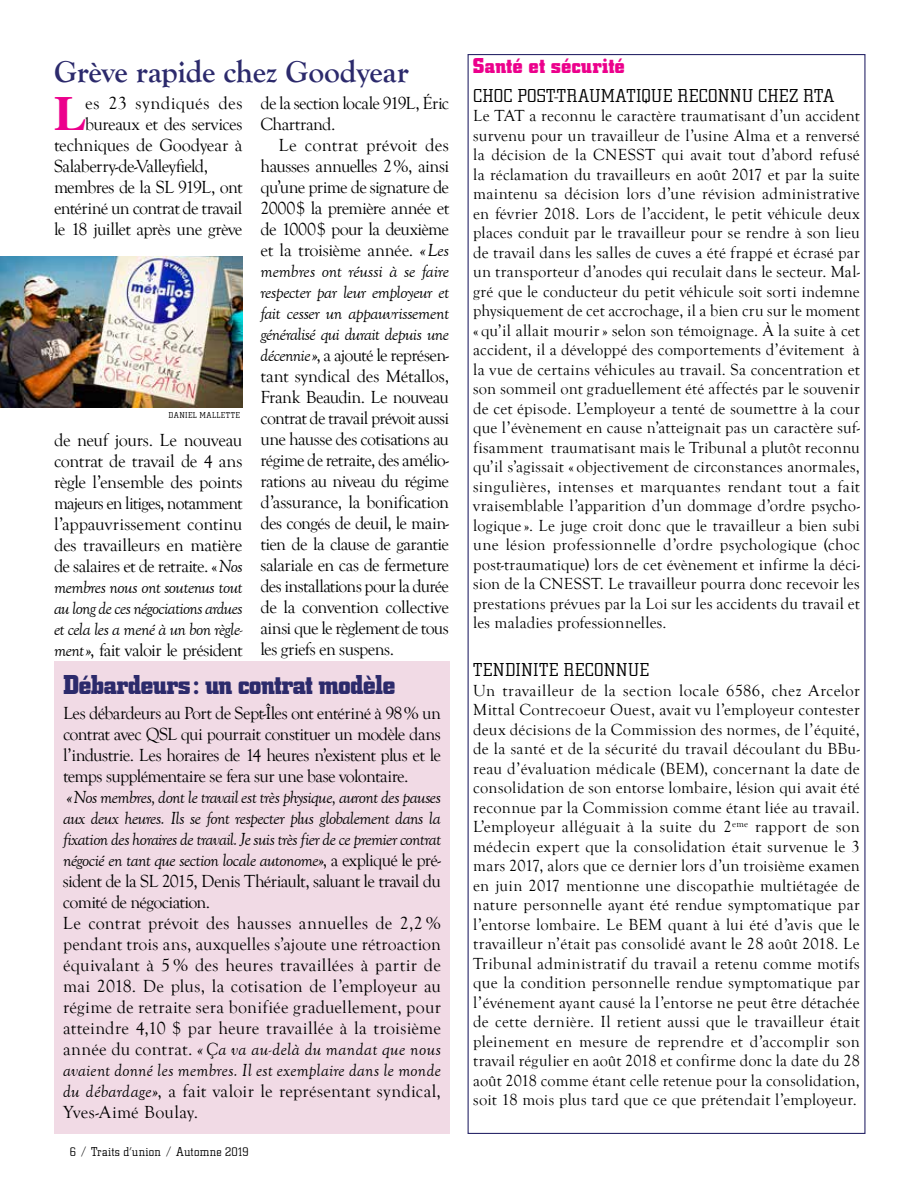
<style>
.page{position:relative;width:918px;height:1188px;background:#fff}
.page>*{position:absolute;margin:0;border:0;box-sizing:border-box;transform-origin:0 0}
.t1{font:700 49.05px "Times";color:#ec008c}
.t2{font:700 31.5px "Goudy Old Style T";letter-spacing:-.01em;color:#2c2a6c}
.t3{font:700 28.5px "City D";letter-spacing:-.025em;color:#2c2a6b}
.t4{font:700 22.5px "City D";letter-spacing:.005em;color:#ec008c}
.t5{font:19.5px "City D Ligh";letter-spacing:.01em;color:#000}
.t6{font:18px/21px "Goudy Old Style T";letter-spacing:-.01em;color:#000;text-align:justify}
.t7{font:18px/21px "Goudy Old Style T";letter-spacing:-.03em;color:#000}
.t8{font:18px "Goudy Old Style T";letter-spacing:-.035em;color:#000}
.t9{font:18px "Goudy Old Style T";letter-spacing:-.045em;color:#000}
.t10{font:18px "Goudy Old Style T";letter-spacing:.015em;color:#000}
.t11{font:16.5px/19.5px "Goudy Old Style T";letter-spacing:.01em;color:#000;text-align:justify}
.t12{font:13.5px "City D Ligh";letter-spacing:.02em;color:#000}
.t13{font:9px "City D Ligh";letter-spacing:.045em;color:#000}
.s1{font-style:italic}
</style>
<div class="page">
<img style="left:0;top:256px;width:243px;height:152px">
<div style="left:54px;top:662px;width:396px;height:472px;background:#f1dae5"></div>
<h2 class="t2" style="left:54px;top:54px;width:356px">Grève rapide chez Goodyear</h2>
<h1 class="t1" style="left:54px;top:67px;width:34px">L</h1>
<p class="t10" style="left:85px;top:93px;width:159px">es 23 syndiqués des</p>
<p class="t7" style="left:261px;top:93px;width:190px">de la section locale 919L, Éric<br>Chartrand.</p>
<p class="t6" style="left:261px;top:135px;width:190px;text-indent:18px">Le contrat prévoit des hausses annuelles 2%, ainsi qu’une prime de signature de 2000$ la première année et de 1000$ pour la deuxième et la troisième année. <span class="s1">«Les membres ont réussi à se faire respecter par leur employeur et fait cesser un appauvrissement généralisé qui durait depuis une décennie»</span>, a ajouté le représen&shy;tant syndical des Métallos, Frank Beaudin. Le nouveau contrat de travail prévoit aussi une hausse des cotisations au régime de retraite, des amélio&shy;rations au niveau du régime d’assurance, la bonification des congés de deuil, le main&shy;tien de la clause de garantie salariale en cas de fermeture des installations pour la durée de la convention collective ainsi que le règlement de tous les griefs en suspens.</p>
<h3 class="t3" style="left:63px;top:668px;width:334px">Débardeurs: un contrat modèle</h3>
<p class="t6" style="left:63px;top:703px;width:380px">Les débardeurs au Port de Sept-Îles ont entériné à 98% un contrat avec QSL qui pourrait constituer un modèle dans l’industrie. Les horaires de 14 heures n’existent plus et le temps supplémentaire se fera sur une base volontaire.</p>
<p class="t6" style="left:63px;top:787px;width:380px;text-align:left"><span class="s1">«Nos membres, dont le travail est très physique, auront des pauses aux deux heures. Ils se font respecter plus globalement dans la fixation des horaires de travail. Je suis très fier de ce premier contrat négocié en tant que section locale autonome»</span>, a expliqué le pré&shy;sident de la SL 2015, Denis Thériault, saluant le travail du comité de négociation.<br>Le contrat prévoit des hausses annuelles de 2,2 % pendant trois ans, auxquelles s’ajoute une rétroaction équivalant à 5 % des heures travaillées à partir de mai 2018. De plus, la cotisation de l’employeur au régime de retraite sera bonifiée graduellement, pour atteindre 4,10 $ par heure travaillée à la troisième année du contrat. <span class="s1">« Ça va au-delà du mandat que nous avaient donné les membres. Il est exemplaire dans le monde du débardage»</span>, a fait valoir le représentant syndical, Yves-Aimé Boulay.</p>
<p class="t7" style="left:85px;top:114px;width:159px">bureaux et des services</p>
<p class="t6" style="left:54px;top:135px;width:190px">techniques de Goodyear à</p>
<p class="t7" style="left:54px;top:156px;width:156px">Salaberry-de-Valleyfield,</p>
<p class="t9" style="left:54px;top:177px;width:190px">membres de la SL 919L, ont</p>
<p class="t7" style="left:54px;top:198px;width:190px">entériné un contrat de travail</p>
<p class="t8" style="left:54px;top:219px;width:190px">le 18 juillet après une grève</p>
<p class="t13" style="left:169px;top:410px;width:73px">DANIEL MALLETTE</p>
<p class="t6" style="left:54px;top:430px;width:190px">de neuf jours. Le nouveau contrat de travail de 4 ans règle l’ensemble des points majeurs en litiges, notamment l’appauvrissement continu des travailleurs en matière de salaires et de retraite. «<span class="s1">Nos membres nous ont soutenus tout au long de ces négociations ardues et cela les a mené à un bon règle&shy;ment»</span>, fait valoir le président</p>
<p class="t12" style="left:70px;top:1145px;width:180px">6 / Traits d’union / Automne 2019</p>
<h3 class="t4" style="left:473px;top:53px;width:153px">Santé et sécurité</h3>
<p class="t5" style="left:473px;top:85px;width:363px">CHOC POST-TRAUMATIQUE RECONNU CHEZ RTA</p>
<p class="t11" style="left:473px;top:107px;width:388px">Le TAT a reconnu le caractère traumatisant d’un accident survenu pour un travailleur de l’usine Alma et a renversé la décision de la CNESST qui avait tout d’abord refusé la réclamation du travailleurs en août 2017 et par la suite maintenu sa décision lors d’une révision administrative en février 2018. Lors de l’accident, le petit véhicule deux places conduit par le travailleur pour se rendre à son lieu de travail dans les salles de cuves a été frappé et écrasé par un transporteur d’anodes qui reculait dans le secteur. Mal&shy;gré que le conducteur du petit véhicule soit sorti indemne physiquement de cet accrochage, il a bien cru sur le moment « qu’il allait mourir» selon son témoignage. À la suite à cet accident, il a développé des comportements d’évitement à la vue de certains véhicules au travail. Sa concentration et son sommeil ont graduellement été affectés par le souvenir de cet épisode. L’employeur a tenté de soumettre à la cour que l’évènement en cause n’atteignait pas un caractère suf&shy;fisamment traumatisant mais le Tribunal a plutôt reconnu qu’il s’agissait « objectivement de circonstances anormales, singulières, intenses et marquantes rendant tout a fait vraisemblable l’apparition d’un dommage d’ordre psycho&shy;logique ». Le juge croit donc que le travailleur a bien subi une lésion professionnelle d’ordre psychologique (choc post-traumatique) lors de cet évènement et infirme la déci&shy;sion de la CNESST. Le travailleur pourra donc recevoir les prestations prévues par la Loi sur les accidents du travail et les maladies professionnelles.</p>
<p class="t5" style="left:473px;top:660px;width:178px">TENDINITE RECONNUE</p>
<p class="t11" style="left:473px;top:681px;width:388px">Un travailleur de la section locale 6586, chez Arcelor Mittal Contrecoeur Ouest, avait vu l’employeur contester deux décisions de la Commission des normes, de l’équité, de la santé et de la sécurité du travail découlant du BBu&shy;reau d’évaluation médicale (BEM), concernant la date de consolidation de son entorse lombaire, lésion qui avait été reconnue par la Commission comme étant liée au travail.<br>L’employeur alléguait à la suite du 2<sup>eme</sup> rapport de son médecin expert que la consolidation était survenue le 3 mars 2017, alors que ce dernier lors d’un troisième examen en juin 2017 mentionne une discopathie multiétagée de nature personnelle ayant été rendue symptomatique par l’entorse lombaire. Le BEM quant à lui été d’avis que le travailleur n’était pas consolidé avant le 28 août 2018. Le Tribunal administratif du travail a retenu comme motifs que la condition personnelle rendue symptomatique par l’événement ayant causé la l’entorse ne peut être détachée de cette dernière. Il retient aussi que le travailleur était pleinement en mesure de reprendre et d’accomplir son travail régulier en août 2018 et confirme donc la date du 28 août 2018 comme étant celle retenue pour la consolidation, soit 18 mois plus tard que ce que prétendait l’employeur.</p>
</div>
